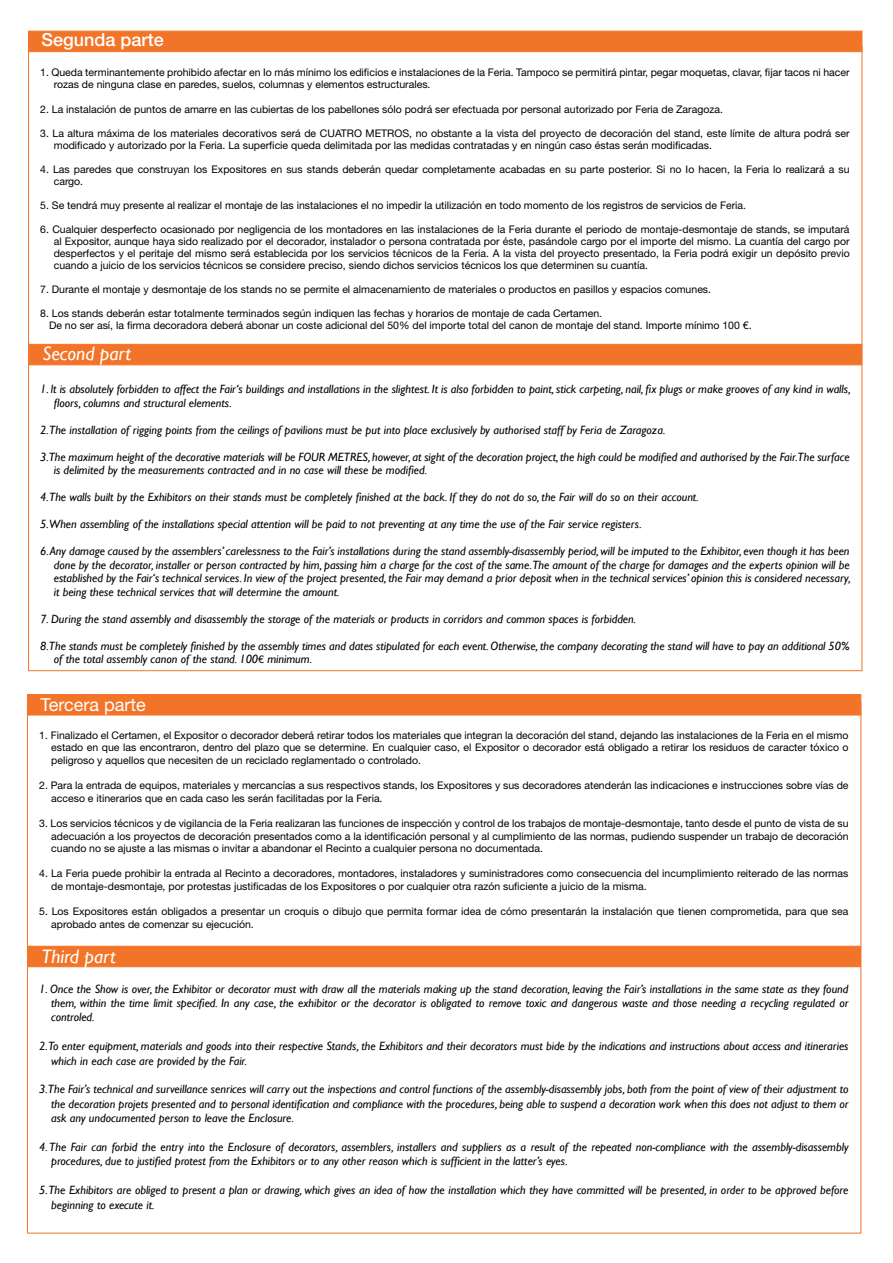
<style>
.page{position:relative;width:893px;height:1263px;background:#fff}
.page>*{position:absolute;margin:0;border:0;box-sizing:border-box;transform-origin:0 0}
.t1{font:italic 19.5px "Gill Sans";color:#fff}
.t2{font:500 18px "Helvetica Neue LT Std";color:#fff}
.t3{font:18px "Helvetica Neue LT Std";color:#fff}
.t4{font:italic 12px/14.4px "Gill Sans";color:#000}
.t5{font:10.5px/12.6px "Helvetica Neue LT Std";color:#000}
.s1{font-family:"Helvetica Neue LT Std";font-style:normal;font-size:10.5px}
</style>
<div class="page">
<div style="left:28px;top:31px;width:834px;height:21px;background:#f27429"></div>
<div style="left:29px;top:344px;width:833px;height:21px;background:#f27429;border:1px solid #f27429"></div>
<div style="left:27px;top:694px;width:834px;height:21px;background:#f27429"></div>
<div style="left:27px;top:946px;width:834px;height:21px;background:#f27429;border:1px solid #f27429"></div>
<h2 class="t2" style="left:41px;top:29px;width:124px">Segunda parte</h2>
<p class="t5" style="left:54px;top:67px;width:797px;line-height:12px;text-indent:-14px">1. Queda terminantemente prohibido afectar en Io más mínimo los edificios e instalaciones de la Feria. Tampoco se permitirá pintar, pegar moquetas, clavar, fijar tacos ni hacer rozas de ninguna clase en paredes, suelos, columnas y elementos estructurales.</p>
<p class="t5" style="left:40px;top:102px;width:684px">2. La instalación de puntos de amarre en las cubiertas de los pabellones sólo podrá ser efectuada por personal autorizado por Feria de Zaragoza.</p>
<p class="t5" style="left:54px;top:127px;width:797px;line-height:12px;text-indent:-14px">3. La altura máxima de los materiales decorativos será de CUATRO METROS, no obstante a la vista del proyecto de decoración del stand, este límite de altura podrá ser modificado y autorizado por la Feria. La superficie queda delimitada por las medidas contratadas y en ningún caso éstas serán modificadas.</p>
<p class="t5" style="left:54px;top:163px;width:797px;line-height:12px;text-indent:-14px">4. Las paredes que construyan los Expositores en sus stands deberán quedar completamente acabadas en su parte posterior. Si no Io hacen, la Feria lo realizará a su cargo.</p>
<p class="t5" style="left:40px;top:198px;width:707px">5. Se tendrá muy presente al realizar el montaje de las instalaciones el no impedir la utilización en todo momento de los registros de servicios de Feria.</p>
<p class="t5" style="left:54px;top:223px;width:797px;line-height:12px;text-align:justify;text-indent:-14px">6. Cualquier desperfecto ocasionado por negligencia de los montadores en las instalaciones de la Feria durante el periodo de montaje-desmontaje de stands, se imputará al Expositor, aunque haya sido realizado por el decorador, instalador o persona contratada por éste, pasándole cargo por el importe del mismo. La cuantía del cargo por desperfectos y el peritaje del mismo será establecida por los servicios técnicos de la Feria. A la vista del proyecto presentado, la Feria podrá exigir un depósito previo cuando a juicio de los servicios técnicos se considere preciso, siendo dichos servicios técnicos los que determinen su cuantía.</p>
<p class="t5" style="left:40px;top:282px;width:672px">7. Durante el montaje y desmontaje de los stands no se permite el almacenamiento de materiales o productos en pasillos y espacios comunes.</p>
<p class="t5" style="left:49px;top:306px;width:704px;text-indent:-9px">8. Los stands deberán estar totalmente terminados según indiquen las fechas y horarios de montaje de cada Certamen.<br>De no ser así, la firma decoradora deberá abonar un coste adicional del 50% del importe total del canon de montaje del stand. Importe mínimo 100 €.</p>
<h1 class="t1" style="left:43px;top:342px;width:90px">Second part</h1>
<p class="t4" style="left:54px;top:382px;width:798px;line-height:13.5px;text-indent:-14px">1. lt is absolutely forbidden to affect the Fair‘s buildings and installations in the slightest. It is also forbidden to paint, stick carpeting, nail, fix plugs or make grooves of any kind in walls, floors, columns and structural elements.</p>
<p class="t4" style="left:40px;top:422px;width:627px">2.The installation of rigging points from the ceilings of pavilions must be put into place exclusively by authorised staff by Feria de Zaragoza.</p>
<p class="t4" style="left:54px;top:450px;width:797px;line-height:13.5px;text-indent:-14px">3.The maximum height of the decorative materials will be FOUR METRES, however, at sight of the decoration project, the high could be modified and authorised by the Fair.The surface is delimited by the measurements contracted and in no case will these be modified.</p>
<p class="t4" style="left:40px;top:490px;width:660px">4.The walls built by the Exhibitors on their stands must be completely finished at the back. If they do not do so, the Fair will do so on their account.</p>
<p class="t4" style="left:40px;top:517px;width:603px">5.When assembling of the installations special attention will be paid to not preventing at any time the use of the Fair service registers.</p>
<p class="t4" style="left:54px;top:544px;width:799px;line-height:13.5px;text-align:justify;text-indent:-14px">6. Any damage caused by the assemblers’ carelessness to the Fair’s installations during the stand assembly-disassembly period, will be imputed to the Exhibitor, even though it has been done by the decorator, installer or person contracted by him, passing him a charge for the cost of the same.The amount of the charge for damages and the experts opinion will be established by the Fair‘s technical services. In view of the project presented, the Fair may demand a prior deposit when in the technical services’ opinion this is considered necessary, it being these technical services that will determine the amount.</p>
<p class="t4" style="left:40px;top:611px;width:597px">7. During the stand assembly and disassembly the storage of the materials or products in corridors and common spaces is forbidden.</p>
<p class="t4" style="left:54px;top:639px;width:797px;line-height:13.5px;text-indent:-14px">8.The stands must be completely finished by the assembly times and dates stipulated for each event. Otherwise, the company decorating the stand will have to pay an additional 50% of the total assembly canon of the stand. 100<span class="s1">€</span> minimum.</p>
<h2 class="t3" style="left:40px;top:693px;width:107px">Tercera parte</h2>
<p class="t5" style="left:51px;top:729px;width:799px;text-align:justify;text-indent:-12px">1. Finalizado el Certamen, el Expositor o decorador deberá retirar todos los materiales que integran la decoración del stand, dejando las instalaciones de la Feria en el mismo estado en que las encontraron, dentro del plazo que se determine. En cualquier caso, el Expositor o decorador está obligado a retirar los residuos de caracter tóxico o peligroso y aquellos que necesiten de un reciclado reglamentado o controlado.</p>
<p class="t5" style="left:51px;top:779px;width:799px;text-indent:-12px">2. Para la entrada de equipos, materiales y mercancías a sus respectivos stands, los Expositores y sus decoradores atenderán las indicaciones e instrucciones sobre vías de acceso e itinerarios que en cada caso les serán facilitadas por la Feria.</p>
<p class="t5" style="left:51px;top:817px;width:799px;text-align:justify;text-indent:-12px">3. Los servicios técnicos y de vigilancia de la Feria realizaran las funciones de inspección y control de los trabajos de montaje-desmontaje, tanto desde el punto de vista de su adecuación a los proyectos de decoración presentados como a la identificación personal y al cumplimiento de las normas, pudiendo suspender un trabajo de decoración cuando no se ajuste a las mismas o invitar a abandonar el Recinto a cualquier persona no documentada.</p>
<p class="t5" style="left:51px;top:867px;width:799px;text-indent:-12px">4. La Feria puede prohibir la entrada al Recinto a decoradores, montadores, instaladores y suministradores como consecuencia del incumplimiento reiterado de las normas de montaje-desmontaje, por protestas justificadas de los Expositores o por cualquier otra razón suficiente a juicio de la misma.</p>
<p class="t5" style="left:51px;top:905px;width:799px;text-indent:-12px">5. Los Expositores están obligados a presentar un croquis o dibujo que permita formar idea de cómo presentarán la instalación que tienen comprometida, para que sea aprobado antes de comenzar su ejecución.</p>
<h1 class="t1" style="left:41px;top:945px;width:76px">Third part</h1>
<p class="t4" style="left:51px;top:981px;width:799px;text-align:justify;text-indent:-12px">1. Once the Show is over, the Exhibitor or decorator must with draw all the materials making up the stand decoration, leaving the Fair’s installations in the same state as they found them, within the time limit specified. In any case, the exhibitor or the decorator is obligated to remove toxic and dangerous waste and those needing a recycling regulated or controled.</p>
<p class="t4" style="left:51px;top:1039px;width:799px;text-indent:-12px">2.To enter equipment, materials and goods into their respective Stands, the Exhibitors and their decorators must bide by the indications and instructions about access and itineraries which in each case are provided by the Fair.</p>
<p class="t4" style="left:51px;top:1082px;width:799px;text-align:justify;text-indent:-12px">3.The Fair’s technical and surveillance senrices will carry out the inspections and control functions of the assembly-disassembly jobs, both from the point of view of their adjustment to the decoration projets presented and to personal identification and compliance with the procedures, being able to suspend a decoration work when this does not adjust to them or ask any undocumented person to leave the Enclosure.</p>
<p class="t4" style="left:51px;top:1140px;width:799px;text-indent:-12px">4. The Fair can forbid the entry into the Enclosure of decorators, assemblers, installers and suppliers as a result of the repeated non-compliance with the assembly-disassembly procedures, due to justified protest from the Exhibitors or to any other reason which is sufficient in the latter’s eyes.</p>
<p class="t4" style="left:51px;top:1183px;width:799px;text-indent:-12px">5.The Exhibitors are obliged to present a plan or drawing, which gives an idea of how the installation which they have committed will be presented, in order to be approved before beginning to execute it.</p>
</div>
